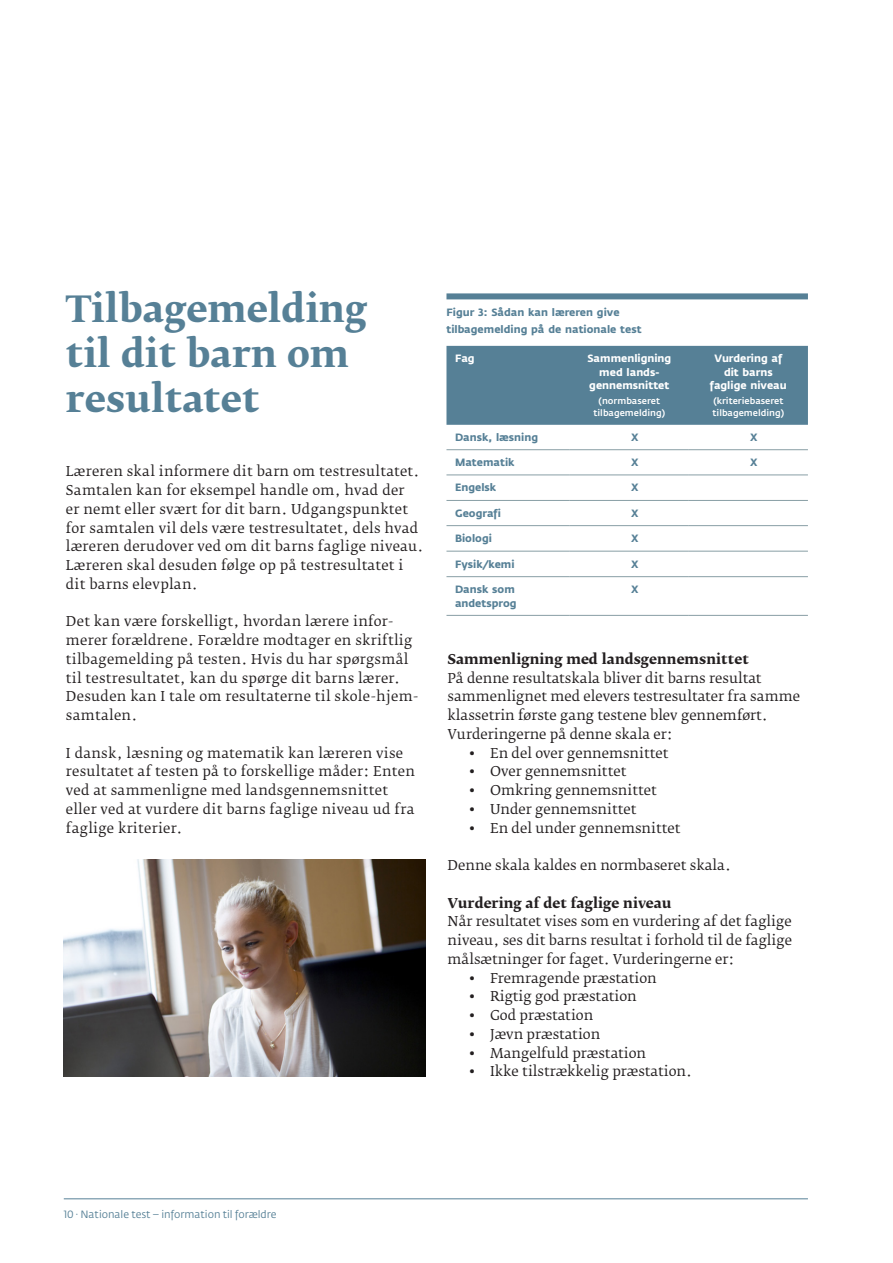
<style>
.page{position:relative;width:893px;height:1263px;background:#fff}
.page>*{position:absolute;margin:0;border:0;box-sizing:border-box;transform-origin:0 0}
.t1{font:700 36px/45px "Fedra Serif B Std";color:#568096}
.t2{font:13.5px/18.8px "Fedra Serif B Std";letter-spacing:.02em;color:#231f20}
.t3{font:13.5px/18.8px "Fedra Serif B Std";color:#231f20}
.t4{font:700 13.5px "Fedra Serif B Std";color:#231f20}
.t5{font:700 10.5px/13.5px "Fedra Sans";color:#568096}
.t6{font:700 10.5px/13.5px "Fedra Sans";color:#fff;text-align:center}
.t7{font:10.5px "Fedra Sans Std";color:#568096}
.t8{font:500 9px/12px "Fedra Sans";color:#fff;text-align:center}
</style>
<div class="page">
<hr style="left:64px;top:1198px;width:744px;height:1px;background:#568096">
<div style="left:446px;top:346px;width:362px;height:79px;background:#568096"></div>
<hr style="left:446px;top:449px;width:124px;height:1px;background:#889ea5">
<hr style="left:570px;top:449px;width:119px;height:1px;background:#889ea5">
<hr style="left:689px;top:449px;width:119px;height:1px;background:#889ea5">
<hr style="left:446px;top:474px;width:124px;height:1px;background:#889ea5">
<hr style="left:570px;top:474px;width:119px;height:1px;background:#889ea5">
<hr style="left:689px;top:474px;width:119px;height:1px;background:#889ea5">
<hr style="left:446px;top:500px;width:124px;height:1px;background:#889ea5">
<hr style="left:570px;top:500px;width:119px;height:1px;background:#889ea5">
<hr style="left:689px;top:500px;width:119px;height:1px;background:#889ea5">
<hr style="left:446px;top:525px;width:124px;height:1px;background:#889ea5">
<hr style="left:570px;top:525px;width:119px;height:1px;background:#889ea5">
<hr style="left:689px;top:525px;width:119px;height:1px;background:#889ea5">
<hr style="left:446px;top:551px;width:124px;height:1px;background:#889ea5">
<hr style="left:570px;top:551px;width:119px;height:1px;background:#889ea5">
<hr style="left:689px;top:551px;width:119px;height:1px;background:#889ea5">
<hr style="left:446px;top:576px;width:124px;height:1px;background:#889ea5">
<hr style="left:570px;top:576px;width:119px;height:1px;background:#889ea5">
<hr style="left:689px;top:576px;width:119px;height:1px;background:#889ea5">
<hr style="left:446px;top:615px;width:124px;height:1px;background:#889ea5">
<hr style="left:570px;top:615px;width:119px;height:1px;background:#889ea5">
<hr style="left:689px;top:615px;width:119px;height:1px;background:#889ea5">
<div style="left:446px;top:293px;width:362px;height:6px;background:#568096"></div>
<img style="left:64px;top:859px;width:361px;height:217px">
<h1 class="t1" style="left:66px;top:287px;width:303px">Tilbagemelding</h1>
<h1 class="t1" style="left:66px;top:332px;width:285px">til dit barn om resultatet</h1>
<p class="t2" style="left:66px;top:462px;width:359px">Læreren skal informere dit barn om testresultatet.<br>Samtalen kan for eksempel handle om, hvad der<br>er nemt eller svært for dit barn. Udgangspunktet for samtalen vil dels være testresultatet, dels hvad læreren derudover ved om dit barns faglige niveau.<br>Læreren skal desuden følge op på testresultatet i dit barns elevplan.</p>
<p class="t2" style="left:66px;top:612px;width:354px">Det kan være forskelligt, hvordan lærere infor&shy;merer forældrene. Forældre modtager en skriftlig tilbagemelding på testen. Hvis du har spørgsmål til testresultatet, kan du spørge dit barns lærer.<br>Desuden kan I tale om resultaterne til skole-hjem&shy;samtalen.</p>
<p class="t2" style="left:66px;top:744px;width:351px">I dansk, læsning og matematik kan læreren vise resultatet af testen på to forskellige måder: Enten ved at sammenligne med landsgennemsnittet eller ved at vurdere dit barns faglige niveau ud fra faglige kriterier.</p>
<p class="t5" style="left:446px;top:306px;width:175px">Figur 3: Sådan kan læreren give</p>
<p class="t5" style="left:446px;top:323px;width:197px">tilbagemelding på de nationale test</p>
<p class="t6" style="left:455px;top:352px;width:21px">Fag</p>
<p class="t6" style="left:587px;top:352px;width:85px">Sammenligning med lands&shy;gennemsnittet</p>
<p class="t8" style="left:593px;top:395px;width:73px">(normbaseret tilbagemelding)</p>
<p class="t6" style="left:710px;top:352px;width:78px">Vurdering af dit barns faglige niveau</p>
<p class="t8" style="left:712px;top:395px;width:73px;text-align:left">(kriteriebaseret tilbagemelding)</p>
<p class="t5" style="left:455px;top:431px;width:85px">Dansk, læsning</p>
<p class="t5" style="left:631px;top:431px;width:9px">X</p>
<p class="t5" style="left:750px;top:431px;width:9px">X</p>
<p class="t5" style="left:455px;top:456px;width:61px">Matematik</p>
<p class="t5" style="left:631px;top:456px;width:9px">X</p>
<p class="t5" style="left:750px;top:456px;width:9px">X</p>
<p class="t5" style="left:455px;top:481px;width:43px">Engelsk</p>
<p class="t5" style="left:631px;top:481px;width:9px">X</p>
<p class="t5" style="left:455px;top:507px;width:47px">Geografi</p>
<p class="t5" style="left:631px;top:507px;width:9px">X</p>
<p class="t5" style="left:455px;top:532px;width:38px">Biologi</p>
<p class="t5" style="left:631px;top:532px;width:9px">X</p>
<p class="t5" style="left:455px;top:557px;width:61px">Fysik/kemi</p>
<p class="t5" style="left:631px;top:557px;width:9px">X</p>
<p class="t5" style="left:455px;top:583px;width:63px">Dansk som andetsprog</p>
<p class="t5" style="left:631px;top:583px;width:9px">X</p>
<p class="t4" style="left:448px;top:651px;width:303px">Sammenligning med landsgennemsnittet</p>
<p class="t3" style="left:448px;top:669px;width:354px">På denne resultatskala bliver dit barns resultat sammenlignet med elevers testresultater fra samme klassetrin første gang testene blev gennemført.<br>Vurderingerne på denne skala er:</p>
<p class="t3" style="left:469px;top:744px;width:201px">• En del over gennemsnittet</p>
<p class="t3" style="left:469px;top:762px;width:159px">• Over gennemsnittet</p>
<p class="t3" style="left:469px;top:781px;width:189px">• Omkring gennemsnittet</p>
<p class="t3" style="left:469px;top:800px;width:169px">• Under gennemsnittet</p>
<p class="t3" style="left:469px;top:819px;width:213px">• En del under gennemsnittet</p>
<p class="t3" style="left:448px;top:856px;width:285px">Denne skala kaldes en normbaseret skala.</p>
<p class="t4" style="left:448px;top:895px;width:225px">Vurdering af det faglige niveau</p>
<p class="t2" style="left:448px;top:912px;width:346px;text-align:justify">Når resultatet vises som en vurdering af det faglige niveau, ses dit barns resultat i forhold til de faglige målsætninger for faget. Vurderingerne er:</p>
<p class="t3" style="left:469px;top:969px;width:189px">• Fremragende præstation</p>
<p class="t3" style="left:469px;top:987px;width:169px">• Rigtig god præstation</p>
<p class="t3" style="left:469px;top:1006px;width:126px">• God præstation</p>
<p class="t3" style="left:469px;top:1025px;width:133px">• Jævn præstation</p>
<p class="t3" style="left:469px;top:1044px;width:179px">• Mangelfuld præstation</p>
<p class="t3" style="left:469px;top:1062px;width:225px">• Ikke tilstrækkelig præstation.</p>
<p class="t7" style="left:64px;top:1208px;width:214px">10 · Nationale test – information til forældre</p>
</div>
